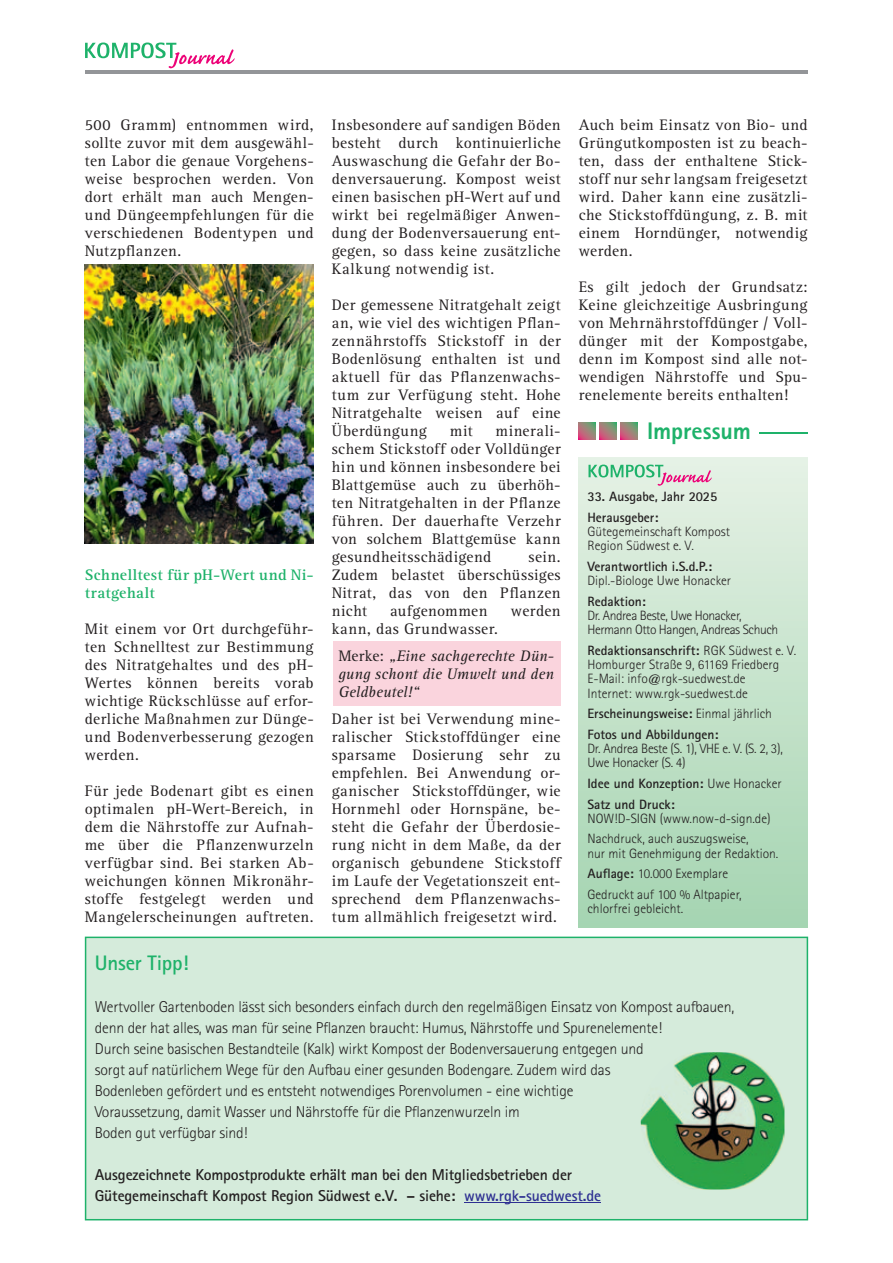
<style>
.page{position:relative;width:893px;height:1263px;background:#fff}
.page>*{position:absolute;margin:0;border:0;box-sizing:border-box;transform-origin:0 0}
.t1{font:800 24px "Rotis Sans Serif Std";letter-spacing:-.005em;color:#1eb26a}
.t2{font:700 21px "Rotis Sans Serif Std";letter-spacing:-.01em;color:#1eb26a}
.t3{font:15.75px/18px "Rotis Serif Std";letter-spacing:.03em;color:#231f20;text-align:justify}
.t4{font:300 15.75px/21px "Rotis Sans Serif Std";letter-spacing:-.01em;color:#231f20}
.t5{font:700 15.75px/21px "Rotis Sans Serif Std";letter-spacing:-.01em;color:#231f20}
.t6{font:italic 15.75px/18px "Rotis Serif Std";letter-spacing:.005em;color:#231f20;text-align:justify}
.t7{font:700 15.75px/18px "Rotis Serif Std";letter-spacing:.025em;color:#1eb26a}
.t8{font:300 13.5px/14.2px "Rotis Sans Serif Std";color:#231f20}
.t9{font:700 13.5px/20.7px "Rotis Sans Serif Std";color:#231f20}
.t10{font:300 13.5px/14.2px "Rotis Sans Serif Std";letter-spacing:-.03em;color:#231f20}
.t11{font:300 13.5px/14.2px "Rotis Sans Serif Std";letter-spacing:-.02em;color:#231f20}
.s1{font-style:normal}
.s2{font-weight:700}
.s3{font-weight:300}
.s4{color:#2e3092}
</style>
<div class="page">
<svg style="left:85px;top:43px;width:150px;height:25px"></svg>
<hr style="left:85px;top:71px;width:723px;height:3px;background:#939598">
<div style="left:579px;top:457px;width:229px;height:470px;background:linear-gradient(to bottom,#e6f1e5,#a5d4b1)"></div>
<svg style="left:579px;top:422px;width:17px;height:17px"></svg>
<svg style="left:599px;top:422px;width:17px;height:17px"></svg>
<svg style="left:620px;top:422px;width:17px;height:17px"></svg>
<hr style="left:759px;top:432px;width:49px;height:2px;background:#1eb26a">
<svg style="left:588px;top:465px;width:124px;height:21px;background:#c5d4c8"></svg>
<svg style="left:85px;top:936px;width:723px;height:284px;background:#c9e4d0"></svg>
<img style="left:641px;top:1052px;width:49px;height:71px">
<img style="left:85px;top:265px;width:229px;height:278px">
<div style="left:333px;top:641px;width:227px;height:64px;background:#fad4dd"></div>
<p class="t3" style="left:85px;top:116px;width:230px">500 Gramm) entnommen wird, sollte zuvor mit dem ausgewähl&shy;ten Labor die genaue Vorgehens&shy;weise besprochen werden. Von dort erhält man auch Mengen&shy;und Düngeempfehlungen für die verschiedenen Bodentypen und Nutzpflanzen.</p>
<p class="t7" style="left:85px;top:566px;width:230px">Schnelltest für pH-Wert und Ni&shy;tratgehalt</p>
<p class="t3" style="left:85px;top:620px;width:230px">Mit einem vor Ort durchgeführ&shy;ten Schnelltest zur Bestimmung des Nitratgehaltes und des pH-Wertes können bereits vorab wichtige Rückschlüsse auf erfor&shy;derliche Maßnahmen zur Dünge&shy;und Bodenverbesserung gezogen werden.</p>
<p class="t3" style="left:85px;top:782px;width:230px">Für jede Bodenart gibt es einen optimalen pH-Wert-Bereich, in dem die Nährstoffe zur Aufnah&shy;me über die Pflanzenwurzeln verfügbar sind. Bei starken Ab&shy;weichungen können Mikronähr&shy;stoffe festgelegt werden und Mangelerscheinungen auftreten.</p>
<p class="t3" style="left:332px;top:116px;width:230px">Insbesondere auf sandigen Böden besteht durch kontinuierliche Auswaschung die Gefahr der Bo&shy;denversauerung. Kompost weist einen basischen pH-Wert auf und wirkt bei regelmäßiger Anwen&shy;dung der Bodenversauerung ent&shy;gegen, so dass keine zusätzliche Kalkung notwendig ist.</p>
<p class="t3" style="left:332px;top:296px;width:230px">Der gemessene Nitratgehalt zeigt an, wie viel des wichtigen Pflan&shy;zennährstoffs Stickstoff in der Bodenlösung enthalten ist und aktuell für das Pflanzenwachs&shy;tum zur Verfügung steht. Hohe Nitratgehalte weisen auf eine Überdüngung</p>
<p class="t3" style="left:332px;top:422px;width:230px;text-indent:164px">minerali&shy;schem Stickstoff oder Volldünger hin und können insbesondere bei Blattgemüse auch zu überhöh&shy;ten Nitratgehalten in der Pflanze führen. Der dauerhafte Verzehr von solchem Blattgemüse kann gesundheitsschädigend</p>
<p class="t3" style="left:450px;top:422px;width:24px">mit</p>
<p class="t3" style="left:332px;top:548px;width:230px;text-indent:197px">sein.<br>Zudem belastet überschüssiges Nitrat, das von den Pflanzen nicht</p>
<p class="t3" style="left:390px;top:602px;width:99px">aufgenommen</p>
<p class="t3" style="left:511px;top:602px;width:51px">werden</p>
<p class="t3" style="left:332px;top:620px;width:168px">kann, das Grundwasser.</p>
<p class="t6" style="left:338px;top:647px;width:217px"><span class="s1">Merke:</span> „Eine sachgerechte Dün&shy;gung schont die Umwelt und den Geldbeutel!“</p>
<p class="t3" style="left:332px;top:710px;width:230px">Daher ist bei Verwendung mine&shy;ralischer Stickstoffdünger eine sparsame Dosierung sehr zu empfehlen. Bei Anwendung or&shy;ganischer Stickstoffdünger, wie Hornmehl oder Hornspäne, be&shy;steht die Gefahr der Überdosie&shy;rung nicht in dem Maße, da der organisch gebundene Stickstoff im Laufe der Vegetationszeit ent&shy;sprechend dem Pflanzenwachs&shy;tum allmählich freigesetzt wird.</p>
<p class="t3" style="left:579px;top:116px;width:230px">Auch beim Einsatz von Bio- und Grüngutkomposten ist zu beach&shy;ten, dass der enthaltene Stick&shy;stoff nur sehr langsam freigesetzt wird. Daher kann eine zusätzli&shy;che Stickstoffdüngung, z. B. mit einem Horndünger, notwendig werden.</p>
<p class="t3" style="left:579px;top:278px;width:230px">Es gilt jedoch der Grundsatz:<br>Keine gleichzeitige Ausbringung von Mehrnährstoffdünger / Voll&shy;dünger mit der Kompostgabe, denn im Kompost sind alle not&shy;wendigen Nährstoffe und Spu&shy;renelemente bereits enthalten!</p>
<h1 class="t1" style="left:647px;top:415px;width:105px">Impressum</h1>
<p class="t9" style="left:587px;top:486px;width:131px">33. Ausgabe, Jahr 2025<br>Herausgeber:</p>
<p class="t8" style="left:587px;top:524px;width:144px">Gütegemeinschaft Kompost<br>Region Südwest e. V.</p>
<p class="t9" style="left:587px;top:555px;width:126px">Verantwortlich i.S.d.P.:</p>
<p class="t8" style="left:587px;top:573px;width:145px">Dipl.-Biologe Uwe Honacker</p>
<p class="t9" style="left:587px;top:590px;width:60px">Redaktion:</p>
<p class="t10" style="left:587px;top:608px;width:192px">Dr. Andrea Beste, Uwe Honacker,<br>Hermann Otto Hangen, Andreas Schuch</p>
<p class="t8" style="left:587px;top:643px;width:210px"><span class="s2">Redaktionsanschrift:</span> RGK Südwest e. V.<br>Homburger Straße 9, 61169 Friedberg E-Mail: info@rgk-suedwest.de<br>Internet: www.rgk-suedwest.de</p>
<p class="t9" style="left:587px;top:703px;width:186px">Erscheinungsweise: <span class="s3">Einmal jährlich<br></span>Fotos und Abbildungen:</p>
<p class="t11" style="left:587px;top:741px;width:197px">Dr. Andrea Beste (S. 1), VHE e. V. (S. 2, 3),<br>Uwe Honacker (S. 4)</p>
<p class="t9" style="left:587px;top:773px;width:196px">Idee und Konzeption: <span class="s3">Uwe Honacker<br></span>Satz und Druck:</p>
<p class="t8" style="left:587px;top:808px;width:185px;line-height:20.7px">NOW!D-SIGN (www.now-d-sign.de)<br>Nachdruck, auch auszugsweise,</p>
<p class="t8" style="left:587px;top:843px;width:192px;line-height:20.7px">nur mit Genehmigung der Redaktion.<br><span class="s2">Auflage:</span> 10.000 Exemplare<br>Gedruckt auf 100 % Altpapier,</p>
<p class="t8" style="left:587px;top:901px;width:97px">chlorfrei gebleicht.</p>
<h2 class="t2" style="left:95px;top:950px;width:95px">Unser Tipp!</h2>
<p class="t4" style="left:95px;top:996px;width:641px">Wertvoller Gartenboden lässt sich besonders einfach durch den regelmäßigen Einsatz von Kompost aufbauen, denn der hat alles, was man für seine Pflanzen braucht: Humus, Nährstoffe und Spurenelemente!<br>Durch seine basischen Bestandteile (Kalk) wirkt Kompost der Bodenversauerung entgegen und<br>sorgt auf natürlichem Wege für den Aufbau einer gesunden Bodengare. Zudem wird das<br>Bodenleben gefördert und es entsteht notwendiges Porenvolumen - eine wichtige<br>Voraussetzung, damit Wasser und Nährstoffe für die Pflanzenwurzeln im<br>Boden gut verfügbar sind!</p>
<p class="t5" style="left:95px;top:1164px;width:508px">Ausgezeichnete Kompostprodukte erhält man bei den Mitgliedsbetrieben der<br>Gütegemeinschaft Kompost Region Südwest e.V. – siehe: <span class="s4">www.rgk-suedwest.de</span></p>
</div>
